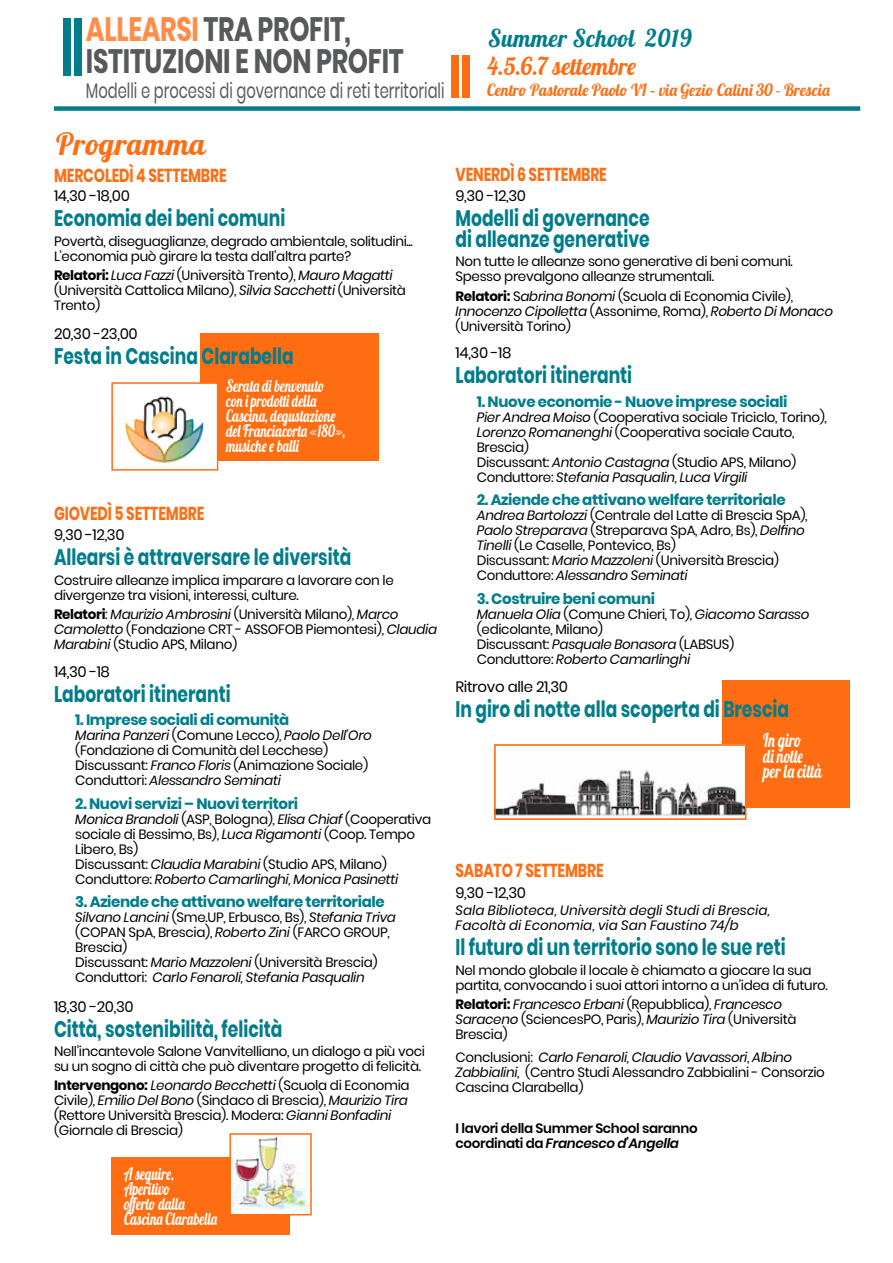
<style>
.page{position:relative;width:893px;height:1263px;background:#fff}
.page>*{position:absolute;margin:0;border:0;box-sizing:border-box;transform-origin:0 0}
.t1{font:700 33.75px/32.4px "Poppins";letter-spacing:-.01em;color:#58595b;scale:.76 1}
.t2{font:30px "Lobster";letter-spacing:.02em;color:#ff6d12}
.t3{font:24.15px "Lobster";color:#ff6d12;scale:.95 1}
.t4{font:24.15px "Lobster";letter-spacing:.02em;color:#007d8c;scale:.95 1}
.t5{font:700 22.5px/20.7px "Poppins";color:#007d8c;scale:.76 1}
.t6{font:21px "Poppins";color:#58595b;scale:.7 1}
.t7{font:700 18.75px "Poppins";letter-spacing:-.01em;color:#ff6d12;scale:.76 1}
.t8{font:18.75px/15px "Lobster";color:#fff;scale:.76 1}
.t9{font:16.8px/15px "Lobster";color:#fff;scale:.76 1}
.t10{font:16.5px "Lobster";color:#ff6d12;scale:.95 1}
.t11{font:700 15px "Poppins";letter-spacing:-.025em;color:#007d8c}
.t12{font:15px "Poppins";letter-spacing:-.025em;color:#000}
.t13{font:13.5px/15px "Poppins";letter-spacing:-.025em;color:#000}
.t14{font:italic 13.5px/15px "Poppins";color:#000}
.t15{font:600 13.5px/15px "Poppins";letter-spacing:-.025em;color:#000}
.s1{color:#ff8d48}
.s2{font-weight:700}
.s3{font-style:italic}
.s4{font-style:inherit}
</style>
<div class="page">
<div style="left:722px;top:680px;width:127px;height:128px;background:#ff6d12"></div>
<img style="left:497px;top:747px;width:246px;height:70px">
<div style="left:494px;top:744px;width:252px;height:76px;border:2px solid #ff6d12"></div>
<div style="left:201px;top:333px;width:178px;height:127px;background:#ff6d12"></div>
<img style="left:124px;top:385px;width:91px;height:78px">
<div style="left:111px;top:382px;width:107px;height:89px;border:2px solid #ff6d12"></div>
<div style="left:75px;top:18px;width:7px;height:58px;background:#007d8c"></div>
<div style="left:64px;top:18px;width:7px;height:58px;background:#007d8c"></div>
<div style="left:462px;top:56px;width:7px;height:42px;background:#ff6d12"></div>
<div style="left:451px;top:56px;width:7px;height:42px;background:#ff6d12"></div>
<div style="left:54px;top:106px;width:806px;height:5px;background:#007d8c"></div>
<div style="left:111px;top:1157px;width:178px;height:78px;background:#ff6d12"></div>
<img style="left:232px;top:1136px;width:77px;height:76px">
<div style="left:229px;top:1133px;width:83px;height:82px;border:2px solid #ff6d12"></div>
<h1 class="t1" style="left:86px;top:13px;width:420px"><span class="s1">ALLEARSI</span> tra profit, istituzioni e non profit</h1>
<h3 class="t6" style="left:86px;top:79px;width:514px">Modelli e processi di governance di reti territoriali</h3>
<h3 class="t4" style="left:488px;top:23px;width:216px">Summer School 2019</h3>
<h3 class="t3" style="left:487px;top:51px;width:158px">4.5.6.7 settembre</h3>
<p class="t10" style="left:487px;top:79px;width:362px">Centro Pastorale Paolo VI – via Gezio Calini 30 - Brescia</p>
<h2 class="t2" style="left:56px;top:125px;width:151px">Programma</h2>
<h3 class="t7" style="left:54px;top:165px;width:136px">MERCOLEDì 4 SETTE</h3>
<h3 class="t7" style="left:188px;top:165px;width:40px">MBRE</h3>
<p class="t12" style="left:54px;top:187px;width:77px">14,30 -18,00</p>
<h3 class="t5" style="left:54px;top:208px;width:306px">Economia dei beni comuni</h3>
<p class="t13" style="left:54px;top:233px;width:360px">Povertà, diseguaglianze, degrado ambientale, solitudini...<br>L’economia può girare la testa dall’altra parte?</p>
<p class="t13" style="left:54px;top:268px;width:354px"><span class="s2">Relatori:</span> <span class="s3">Luca Fazzi</span> (Università Trento), <span class="s3">Mauro Magatti </span>(Università Cattolica Milano), <span class="s3">Silvia Sacchetti</span> (Università<br>Trento)</p>
<p class="t12" style="left:54px;top:325px;width:85px">20,30 -23,00</p>
<h3 class="t5" style="left:54px;top:346px;width:317px">Festa in Cascina Clarabella</h3>
<p class="t9" style="left:226px;top:380px;width:158px">Serata di benvenuto<br>con i prodotti della<br>Cascina, degustazione del Franciacorta «180», musiche e balli</p>
<h3 class="t7" style="left:54px;top:502px;width:107px">GIOVEDì 5 SETTE</h3>
<h3 class="t7" style="left:166px;top:502px;width:40px">MBRE</h3>
<p class="t12" style="left:54px;top:526px;width:72px">9,30 -12,30</p>
<h3 class="t5" style="left:54px;top:547px;width:393px">Allearsi è attraversare le diversità</h3>
<p class="t13" style="left:54px;top:572px;width:341px">Costruire alleanze implica imparare a lavorare con le divergenze tra visioni, interessi, culture.</p>
<p class="t13" style="left:54px;top:607px;width:385px"><span class="s2">Relatori</span>: <span class="s3">Maurizio Ambrosini</span> (Università Milano), <span class="s3">Marco<br>Camoletto</span> (Fondazione CRT - ASSOFOB Piemontesi), <span class="s3">Claudia<br>Marabini</span> (Studio APS, Milano)</p>
<p class="t12" style="left:54px;top:663px;width:58px">14,30 -18</p>
<h3 class="t5" style="left:54px;top:684px;width:234px">Laboratori itineranti</h3>
<p class="t11" style="left:75px;top:711px;width:216px">1. Imprese sociali di comunità</p>
<p class="t13" style="left:75px;top:728px;width:298px"><span class="s3">Marina Panzeri</span> (Comune Lecco), <span class="s3">Paolo Dell’Oro </span>(Fondazione di Comunità del Lecchese)<br>Discussant: <span class="s3">Franco Floris</span> (Animazione Sociale)<br>Conduttori: <span class="s3">Alessandro Seminati</span></p>
<p class="t11" style="left:75px;top:795px;width:225px">2. Nuovi servizi – Nuovi territori</p>
<p class="t13" style="left:75px;top:812px;width:357px"><span class="s3">Monica Brandoli</span> (ASP, Bologna), <span class="s3">Elisa Chiaf</span> (Cooperativa sociale di Bessimo, Bs), <span class="s3">Luca Rigamonti</span> (Coop. Tempo Libero, Bs)<br>Discussant: <span class="s3">Claudia Marabini</span> (Studio APS, Milano)<br>Conduttore: <span class="s3">Roberto Camarlinghi, Monica Pasinetti</span></p>
<p class="t11" style="left:75px;top:893px;width:311px">3. Aziende che attivano welfare territoriale</p>
<p class="t13" style="left:75px;top:910px;width:322px"><span class="s3">Silvano Lancini</span> (Sme.UP, Erbusco, Bs), <span class="s3">Stefania Triva </span>(COPAN SpA, Brescia), <span class="s3">Roberto Zini</span> (FARCO GROUP, Brescia)<br>Discussant: <span class="s3">Mario Mazzoleni</span> (Università Brescia)<br>Conduttori: <span class="s3">Carlo Fenaroli, Stefania Pasqualin</span></p>
<p class="t12" style="left:54px;top:997px;width:81px">18,30 -20,30</p>
<h3 class="t5" style="left:54px;top:1018px;width:302px">Città, sostenibilità, felicità</h3>
<p class="t13" style="left:54px;top:1044px;width:373px">Nell’incantevole Salone Vanvitelliano, un dialogo a più voci su un sogno di città che può diventare progetto di felicità.</p>
<p class="t13" style="left:54px;top:1078px;width:357px"><span class="s2">Intervengono:</span> <span class="s3">Leonardo Becchetti</span> (Scuola di Economia Civile), <span class="s3">Emilio Del Bono</span> (Sindaco di Brescia), <span class="s3">Maurizio Tira </span>(Rettore Università Brescia). Modera: <span class="s3">Gianni Bonfadini </span>(Giornale di Brescia)</p>
<p class="t9" style="left:124px;top:1168px;width:125px">A seguire,<br>Aperitivo<br>offerto dalla<br>Cascina Clarabella</p>
<h3 class="t7" style="left:455px;top:163px;width:26px">VENER</h3>
<h3 class="t7" style="left:500px;top:163px;width:49px">Dì 6 SETTE</h3>
<h3 class="t7" style="left:568px;top:163px;width:40px">MBRE</h3>
<p class="t12" style="left:455px;top:187px;width:72px">9,30 -12,30</p>
<h3 class="t5" style="left:455px;top:208px;width:257px">Modelli di governance di alleanze generative</h3>
<p class="t13" style="left:455px;top:254px;width:339px">Non tutte le alleanze sono generative di beni comuni.<br>Spesso prevalgono alleanze strumentali.</p>
<p class="t13" style="left:455px;top:288px;width:379px"><span class="s2">Relatori:</span> S<span class="s3">abrina Bonomi</span> (Scuola di Economia Civile),<br><span class="s3">Innocenzo Cipolletta</span> (Assonime, Roma), <span class="s3">Roberto Di Monaco </span>(Università Torino)</p>
<p class="t12" style="left:455px;top:344px;width:58px">14,30 -18</p>
<h3 class="t5" style="left:455px;top:365px;width:234px">Laboratori itineranti</h3>
<p class="t11" style="left:477px;top:393px;width:312px">1. Nuove economie - Nuove imprese sociali</p>
<p class="t13" style="left:477px;top:410px;width:352px"><span class="s3">Pier Andrea Moiso</span> (Cooperativa sociale Triciclo, Torino), <span class="s3">Lorenzo Romanenghi</span> (Cooperativa sociale Cauto, Brescia)<br>Discussant: <span class="s3">Antonio Castagna</span> (Studio APS, Milano)<br>Conduttore: <span class="s3">Stefania Pasqualin, Luca Virgili</span></p>
<p class="t11" style="left:477px;top:491px;width:310px">2. Aziende che attivano welfare territoriale</p>
<p class="t13" style="left:477px;top:508px;width:332px"><span class="s3">Andrea Bartolozzi</span> (Centrale del Latte di Brescia SpA), <span class="s3">Paolo Streparava</span> (Streparava SpA<span class="s4">,</span> Adro, Bs), <span class="s3">Delfino Tinelli</span> (Le Caselle, Pontevico, Bs)<br>Discussant: <span class="s3">Mario Mazzoleni</span> (Università Brescia)<br>Conduttore: <span class="s3">Alessandro Seminati</span></p>
<p class="t11" style="left:477px;top:590px;width:180px">3. Costruire beni comuni</p>
<p class="t13" style="left:477px;top:607px;width:334px"><span class="s3">Manuela Olia</span> (Comune Chieri, To), <span class="s3">Giacomo Sarasso </span>(edicolante, Milano)<br>Discussant: <span class="s3">Pasquale Bonasora</span> (LABSUS)<br>Conduttore: <span class="s3">Roberto Camarlinghi</span></p>
<p class="t12" style="left:455px;top:678px;width:114px">Ritrovo alle 21,30</p>
<h3 class="t5" style="left:455px;top:698px;width:440px">In giro di notte alla scoperta di Brescia</h3>
<h3 class="t8" style="left:763px;top:735px;width:79px">In giro<br>di notte per la città</h3>
<h3 class="t7" style="left:455px;top:859px;width:104px">SABATO 7 SETTE</h3>
<h3 class="t7" style="left:565px;top:859px;width:40px">MBRE</h3>
<p class="t12" style="left:455px;top:884px;width:72px">9,30 -12,30</p>
<p class="t14" style="left:455px;top:903px;width:316px">Sala Biblioteca, Università degli Studi di Brescia,<br>Facoltà di Economia, via San Faustino 74/b</p>
<h3 class="t5" style="left:455px;top:937px;width:436px">Il futuro di un territorio sono le sue reti</h3>
<p class="t13" style="left:455px;top:962px;width:374px">Nel mondo globale il locale è chiamato a giocare la sua partita, convocando i suoi attori intorno a un’idea di futuro.</p>
<p class="t13" style="left:455px;top:997px;width:343px"><span class="s2">Relatori:</span> <span class="s3">Francesco Erbani</span> (Repubblica), <span class="s3">Francesco<br>Saraceno</span> (SciencesPO, Paris), <span class="s3">Maurizio Tira</span> (Università<br>Brescia)</p>
<p class="t13" style="left:455px;top:1050px;width:371px">Conclusioni: <span class="s3">Carlo Fenaroli, Claudio Vavassori</span>, <span class="s3">Albino<br>Zabbialini</span>, (Centro Studi Alessandro Zabbialini - Consorzio<br>Cascina Clarabella)</p>
<p class="t15" style="left:455px;top:1121px;width:244px">I lavori della Summer School saranno coordinati da <span class="s3">Francesco d’Angella</span></p>
</div>
